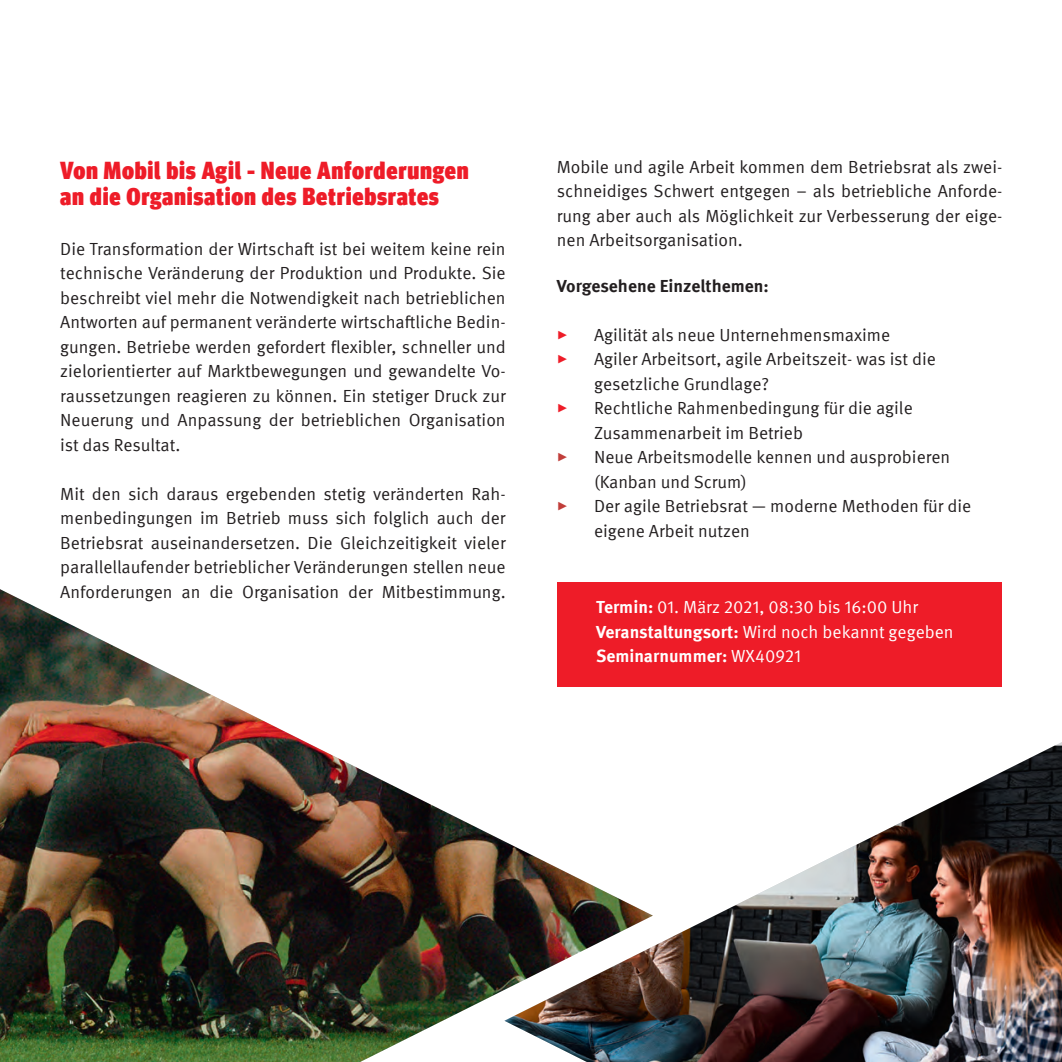
<style>
.page{position:relative;width:1062px;height:1062px;background:#fff}
.page>*{position:absolute;margin:0;border:0;box-sizing:border-box;transform-origin:0 0}
.t1{font:900 condensed 24.5px/26.2px "Meta Head IGM";letter-spacing:.03em;color:#ee1c28}
.t2{font:17.5px/24.5px "Meta IGM";color:#231f20}
.t3{font:17.5px/24.5px "Meta IGM";color:#fff}
.t4{font:700 17.5px "Meta IGM";color:#231f20}
.s1{color:#ee1c28}
.s2{color:#c13e3a}
.s3{font-weight:700}
</style>
<div class="page">
<div style="left:557px;top:582px;width:445px;height:104px;background:#ee1c28"></div>
<img style="left:0;top:589px;width:653px;height:473px">
<img style="left:504px;top:745px;width:558px;height:317px">
<h1 class="t1" style="left:60px;top:155px;width:410px">Von Mobil bis Agil - Neue Anforderungen an die Organisation des Betriebsrates</h1>
<p class="t2" style="left:60px;top:235px;width:447px;text-align:justify">Die Transformation der Wirtschaft ist bei weitem keine rein technische Veränderung der Produktion und Produkte. Sie beschreibt viel mehr die Notwendigkeit nach betrieblichen Antworten auf permanent veränderte wirtschaftliche Bedin&shy;gungen. Betriebe werden gefordert flexibler, schneller und zielorientierter auf Marktbewegungen und gewandelte Vo&shy;raussetzungen reagieren zu können. Ein stetiger Druck zur Neuerung und Anpassung der betrieblichen Organisation ist das Resultat.</p>
<p class="t2" style="left:60px;top:480px;width:447px;text-align:justify">Mit den sich daraus ergebenden stetig veränderten Rah&shy;menbedingungen im Betrieb muss sich folglich auch der Betriebsrat auseinandersetzen. Die Gleichzeitigkeit vieler parallellaufender betrieblicher Veränderungen stellen neue Anforderungen an die Organisation der Mitbestimmung.</p>
<p class="t2" style="left:557px;top:153px;width:447px;text-align:justify">Mobile und agile Arbeit kommen dem Betriebsrat als zwei&shy;schneidiges Schwert entgegen – als betriebliche Anforde&shy;rung aber auch als Möglichkeit zur Verbesserung der eige&shy;nen Arbeitsorganisation.</p>
<p class="t4" style="left:557px;top:272px;width:214px">Vorgesehene Einzelthemen:</p>
<p class="t2" style="left:557px;top:321px;width:335px"><span class="s1">✓</span> Agilität als neue Unternehmensmaxime</p>
<p class="t2" style="left:594px;top:346px;width:343px;text-indent:-37px"><span class="s1">✓</span> Agiler Arbeitsort, agile Arbeitszeit- was ist die gesetzliche Grundlage?</p>
<p class="t2" style="left:594px;top:395px;width:320px;text-indent:-37px"><span class="s1">✓</span> Rechtliche Rahmenbedingung für die agile<br>Zusammenarbeit im Betrieb</p>
<p class="t2" style="left:594px;top:444px;width:358px;text-indent:-37px"><span class="s2">✓</span> Neue Arbeitsmodelle kennen und ausprobieren (Kanban und Scrum)</p>
<p class="t2" style="left:594px;top:493px;width:379px;text-indent:-37px"><span class="s2">✓</span> Der agile Betriebsrat — moderne Methoden für die eigene Arbeit nutzen</p>
<p class="t3" style="left:596px;top:594px;width:359px"><span class="s3">Termin:</span> 01. März 2021, 08:30 bis 16:00 Uhr<br><span class="s3">Veranstaltungsort:</span> Wird noch bekannt gegeben<br><span class="s3">Seminarnummer:</span> WX40921</p>
</div>
